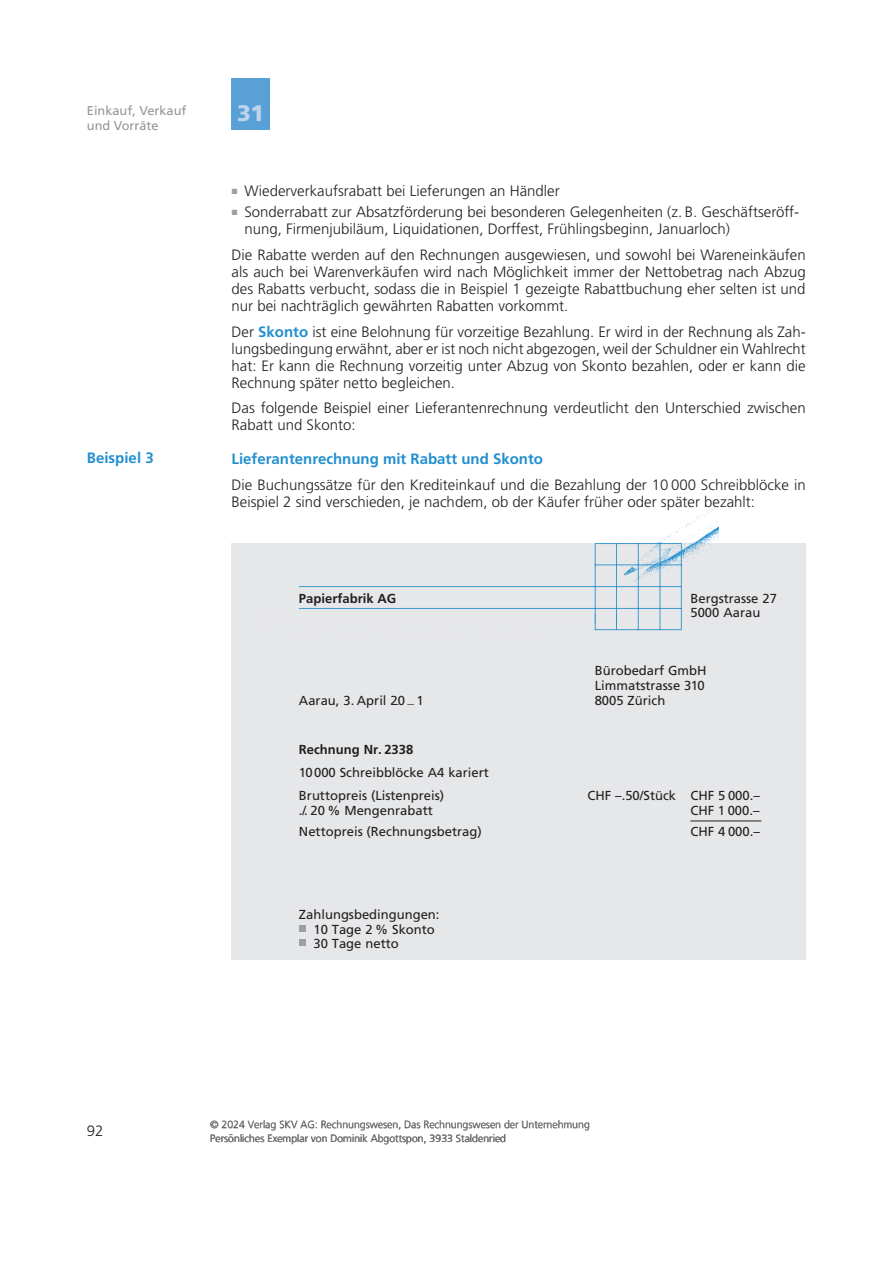
<style>
.page{position:relative;width:893px;height:1263px;background:#fff}
.page>*{position:absolute;margin:0;border:0;box-sizing:border-box;transform-origin:0 0}
.t1{font:900 22.5px "Frutiger LT Std";color:#bdd4ed}
.t2{font:300 15px/17px "Frutiger LT Std";color:#231f20}
.t3{font:700 15px "Frutiger LT Std";color:#238fcf}
.t4{font:13.05px/14.5px "Frutiger LT";color:#231f20}
.t5{font:700 13.05px "Frutiger LT";color:#231f20}
.t6{font:12.75px/14.2px "Frutiger LT Std";color:#939598}
.t7{font:300 10.5px/13.5px "Frutiger LT Com";color:#231f20}
.s1{color:#9d9fa2}
.s2{font-weight:700;color:#238fcf}
</style>
<div class="page">
<div style="left:232px;top:79px;width:38px;height:51px;background:#59a0d7"></div>
<div style="left:232px;top:543px;width:574px;height:416px;background:#e6e7e9"></div>
<hr style="left:690px;top:821px;width:71px;height:1px;background:#231f20">
<img style="left:657px;top:508px;width:61px;height:54px">
<div style="left:299px;top:925px;width:6px;height:7px;background:#9d9fa2"></div>
<svg style="left:299px;top:940px;width:6px;height:6px"></svg>
<svg style="left:211px;top:1121px;width:58px;height:8px"></svg>
<svg style="left:299px;top:543px;width:383px;height:87px"></svg>
<div style="left:257px;top:627px;width:295px;height:10px;background:#e6e7e9"></div>
<p class="t6" style="left:87px;top:104px;width:101px">Einkauf, Verkauf und Vorräte</p>
<h1 class="t1" style="left:237px;top:104px;width:28px">31</h1>
<p class="t3" style="left:87px;top:452px;width:68px">Beispiel 3</p>
<p class="t2" style="left:232px;top:183px;width:330px"><span class="s1">■</span> Wiederverkaufsrabatt bei Lieferungen an Händler</p>
<p class="t2" style="left:244px;top:204px;width:556px;text-indent:-13px"><span class="s1">■</span> Sonderrabatt zur Absatzförderung bei besonderen Gelegenheiten (z. B. Geschäftseröff&shy;nung, Firmenjubiläum, Liquidationen, Dorffest, Frühlingsbeginn, Januarloch)</p>
<p class="t2" style="left:232px;top:247px;width:576px;text-align:justify">Die Rabatte werden auf den Rechnungen ausgewiesen, und sowohl bei Wareneinkäufen als auch bei Warenverkäufen wird nach Möglichkeit immer der Nettobetrag nach Abzug des Rabatts verbucht, sodass die in Beispiel 1 gezeigte Rabattbuchung eher selten ist und nur bei nachträglich gewährten Rabatten vorkommt.</p>
<p class="t2" style="left:232px;top:324px;width:576px;text-align:justify">Der <span class="s2">Skonto</span> ist eine Belohnung für vorzeitige Bezahlung. Er wird in der Rechnung als Zah&shy;lungsbedingung erwähnt, aber er ist noch nicht abgezogen, weil der Schuldner ein Wahlrecht hat: Er kann die Rechnung vorzeitig unter Abzug von Skonto bezahlen, oder er kann die Rechnung später netto begleichen.</p>
<p class="t2" style="left:232px;top:400px;width:576px">Das folgende Beispiel einer Lieferantenrechnung verdeutlicht den Unterschied zwischen<br>Rabatt und Skonto:</p>
<p class="t3" style="left:232px;top:452px;width:313px">Lieferantenrechnung mit Rabatt und Skonto</p>
<p class="t2" style="left:232px;top:477px;width:576px">Die Buchungssätze für den Krediteinkauf und die Bezahlung der 10 000 Schreibblöcke in<br>Beispiel 2 sind verschieden, je nachdem, ob der Käufer früher oder später bezahlt:</p>
<p class="t5" style="left:299px;top:591px;width:99px">Papierfabrik AG</p>
<p class="t4" style="left:690px;top:592px;width:88px">Bergstrasse 27<br>5000 Aarau</p>
<p class="t4" style="left:595px;top:665px;width:113px">Bürobedarf GmbH<br>Limmatstrasse 310</p>
<p class="t4" style="left:299px;top:694px;width:126px">Aarau, 3. April 20 _ 1</p>
<p class="t4" style="left:392px;top:692px;width:8px">_</p>
<p class="t4" style="left:595px;top:694px;width:72px">8005 Zürich</p>
<p class="t5" style="left:299px;top:742px;width:116px">Rechnung Nr. 2338</p>
<p class="t4" style="left:299px;top:762px;width:191px;line-height:23.2px">10000 Schreibblöcke A4 kariert<br>Bruttopreis (Listenpreis)</p>
<p class="t4" style="left:587px;top:790px;width:174px">CHF –.50/Stück CHF 5 000.–</p>
<p class="t4" style="left:299px;top:804px;width:135px">./. 20 % Mengenrabatt</p>
<p class="t4" style="left:690px;top:804px;width:71px">CHF 1 000.–</p>
<p class="t4" style="left:299px;top:825px;width:184px">Nettopreis (Rechnungsbetrag)</p>
<p class="t4" style="left:690px;top:825px;width:71px">CHF 4 000.–</p>
<p class="t4" style="left:313px;top:908px;width:128px;text-indent:-14px">Zahlungsbedingungen:<br>10 Tage 2 % Skonto<br>30 Tage netto</p>
<p class="t2" style="left:87px;top:1123px;width:18px">92</p>
<p class="t7" style="left:210px;top:1119px;width:381px">© 2024 Verlag SKV AG: Rechnungswesen, Das Rechnungswesen der Unternehmung<br>Persönliches Exemplar von Dominik Abgottspon, 3933 Staldenried</p>
</div>
